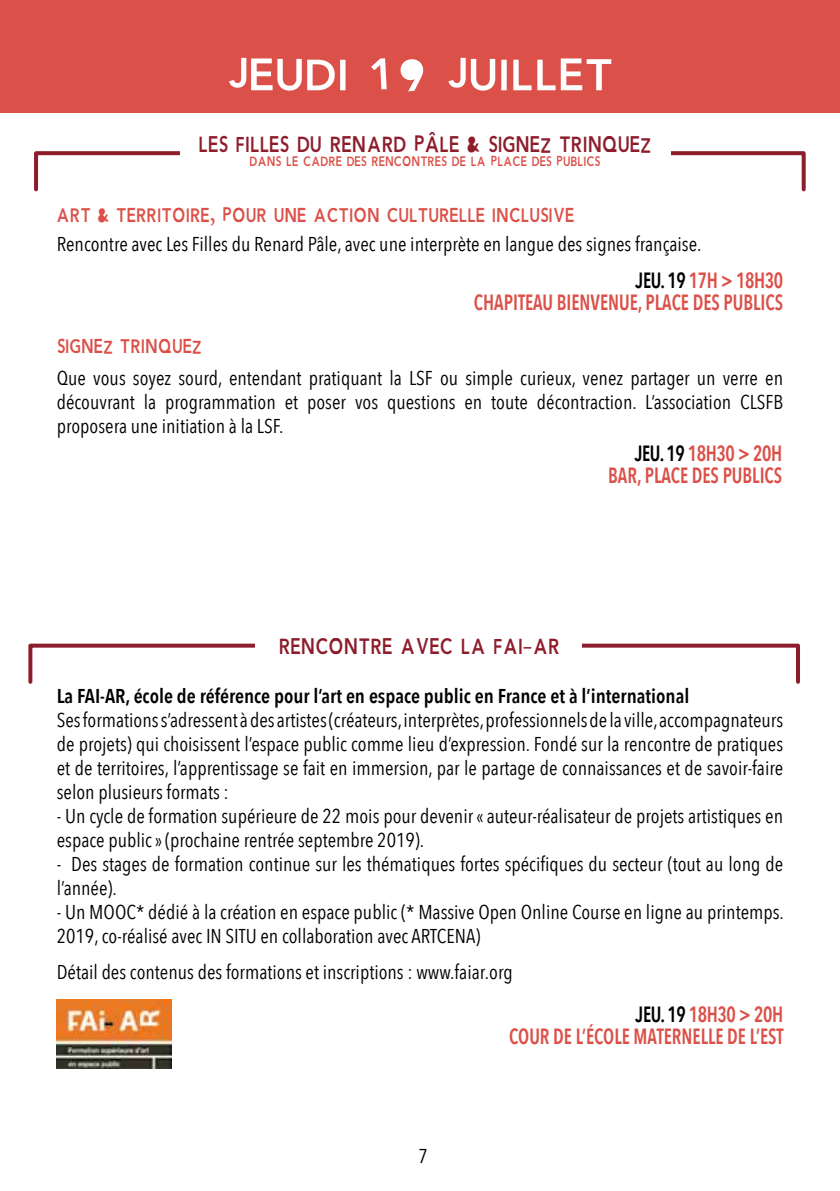
<style>
.page{position:relative;width:840px;height:1191px;background:#fff}
.page>*{position:absolute;margin:0;border:0;box-sizing:border-box;transform-origin:0 0}
.t1{font:72px "Cdl R2018";color:#fff}
.t2{font:36px "Cdl R2018";color:#8d1d2b;scale:.8 1}
.t3{font:32px "Cdl R2018";color:#db5048;scale:.8 1}
.t4{font:600 condensed 22px/22px "Avenir Next LT Pro";color:#db5048;text-align:right;scale:.85 1}
.t5{font:22px "Cdl R2018";color:#db5048;scale:.8 1}
.t6{font:condensed 20px/24px "Avenir Next LT Pro";color:#000}
.t7{font:600 condensed 20px "Avenir Next LT Pro";color:#000}
.s1{font-family:"Minion Pro"}
.s2{color:#000}
</style>
<div class="page">
<div style="left:0;top:0;width:839px;height:112px;background:#db5048"></div>
<div style="left:34px;top:151px;width:771px;height:40px;border:4px solid #8d1d2b"></div>
<div style="left:180px;top:113px;width:490px;height:81px;background:#fff"></div>
<div style="left:28px;top:643px;width:771px;height:41px;border:4px solid #8d1d2b"></div>
<div style="left:255px;top:606px;width:326px;height:80px;background:#fff"></div>
<img style="left:56px;top:999px;width:115px;height:69px">
<h1 class="t1" style="left:226px;top:23px;width:389px">jeudi 19 juillet</h1>
<h2 class="t2" style="left:198px;top:118px;width:567px">les filles du renard pâle &amp; signez trinquez</h2>
<p class="t5" style="left:249px;top:145px;width:440px">dans le cadre des rencontres de la place des publics</p>
<h3 class="t3" style="left:56px;top:192px;width:648px">art &amp; territoire<span class="s1">,</span> pour une action culturelle inclusive</h3>
<p class="t6" style="left:57px;top:232px;width:646px">Rencontre avec Les Filles du Renard Pâle, avec une interprète en langue des signes française.</p>
<p class="t4" style="left:473px;top:269px;width:365px"><span class="s2">JEU. 19</span> 17H &gt; 18H30<br>CHAPITEAU BIENVENUE, PLACE DES PUBLICS</p>
<h3 class="t3" style="left:57px;top:323px;width:182px">signez trinquez</h3>
<p class="t6" style="left:57px;top:365px;width:727px;text-align:justify">Que vous soyez sourd, entendant pratiquant la LSF ou simple curieux, venez partager un verre en découvrant la programmation et poser vos questions en toute décontraction. L’association CLSFB proposera une initiation à la LSF.</p>
<p class="t4" style="left:608px;top:442px;width:206px"><span class="s2">JEU. 19</span> 18H30 &gt; 20H<br>BAR, PLACE DES PUBLICS</p>
<h2 class="t2" style="left:278px;top:621px;width:353px">rencontre avec la fai_ar</h2>
<p class="t7" style="left:57px;top:683px;width:633px">La FAI-AR, école de référence pour l’art en espace public en France et à l’international</p>
<p class="t6" style="left:57px;top:707px;width:727px;text-align:justify">Ses formations s’adressent à des artistes (créateurs, interprètes, professionnels de la ville, accompagnateurs de projets) qui choisissent l’espace public comme lieu d’expression. Fondé sur la rencontre de pratiques et de territoires, l’apprentissage se fait en immersion, par le partage de connaissances et de savoir-faire selon plusieurs formats :</p>
<p class="t6" style="left:57px;top:803px;width:727px">- Un cycle de formation supérieure de 22 mois pour devenir « auteur-réalisateur de projets artistiques en espace public » (prochaine rentrée septembre 2019).</p>
<p class="t6" style="left:57px;top:851px;width:727px">- Des stages de formation continue sur les thématiques fortes spécifiques du secteur (tout au long de l’année).</p>
<p class="t6" style="left:57px;top:899px;width:728px">- Un MOOC* dédié à la création en espace public (* Massive Open Online Course en ligne au printemps.<br>2019, co-réalisé avec IN SITU en collaboration avec ARTCENA)</p>
<p class="t6" style="left:57px;top:959px;width:457px">Détail des contenus des formations et inscriptions : www.faiar.org</p>
<p class="t4" style="left:509px;top:1002px;width:324px"><span class="s2">JEU. 19</span> 18H30 &gt; 20H<br>COUR DE L’ÉCOLE MATERNELLE DE L’EST</p>
<p class="t6" style="left:418px;top:1144px;width:11px">7</p>
</div>
